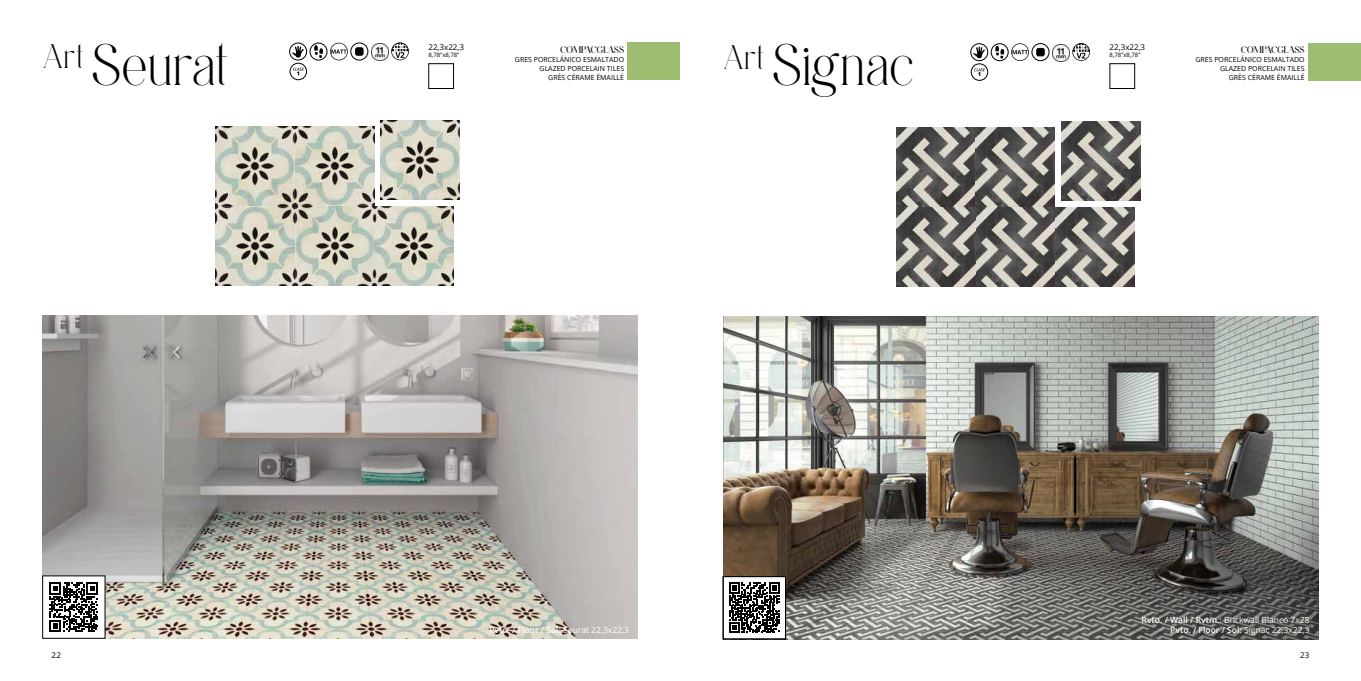
<style>
.page{position:relative;width:1361px;height:681px;background:#fff}
.page>*{position:absolute;margin:0;border:0;box-sizing:border-box;transform-origin:0 0}
.t1{font:300 48px "Astralaga";letter-spacing:-.005em;color:#000}
.t2{font:8.5px/10.2px "Open Sans";color:#fff;text-align:right}
.t3{font:600 8.5px "Open Sans";color:#fff}
.t4{font:500 8px "Astralaga";letter-spacing:-.04em;color:#000}
.t5{font:8px "Open Sans";color:#000}
.t6{font:7px/9px "Open Sans";color:#000;text-align:right}
.t7{font:6px "Open Sans";color:#000}
.s1{font-weight:400}
.s2{font-weight:600}
</style>
<div class="page">
<img style="left:43px;top:316px;width:595px;height:322px">
<div style="left:43px;top:575px;width:62px;height:63px;background:#fff"></div>
<svg style="left:49px;top:582px;width:49px;height:49px"></svg>
<div style="left:627px;top:42px;width:53px;height:38px;background:#9dbe70"></div>
<img style="left:381px;top:121px;width:79px;height:79px">
<img style="left:216px;top:127px;width:158px;height:79px">
<img style="left:216px;top:206px;width:238px;height:79px">
<div style="left:428px;top:63px;width:26px;height:26px;border:1px solid #000"></div>
<img style="left:371px;top:43px;width:17px;height:17px">
<svg style="left:292px;top:46px;width:12px;height:12px"></svg>
<div style="left:289px;top:43px;width:18px;height:17px;border:1px solid #000;border-radius:50%"></div>
<svg style="left:314px;top:45px;width:9px;height:13px"></svg>
<div style="left:310px;top:43px;width:17px;height:17px;border:1px solid #000;border-radius:50%"></div>
<div style="left:350px;top:43px;width:18px;height:17px;border:1px solid #000;border-radius:50%"></div>
<div style="left:356px;top:48px;width:7px;height:7px;background:#000;border-radius:2px"></div>
<div style="left:355px;top:47px;width:8px;height:9px;border:1px solid #000;border-radius:2px"></div>
<svg style="left:330px;top:43px;width:18px;height:17px"></svg>
<div style="left:290px;top:63px;width:17px;height:17px;border:1px solid #000;border-radius:50%"></div>
<svg style="left:293px;top:68px;width:11px;height:7px"></svg>
<svg style="left:391px;top:43px;width:18px;height:17px"></svg>
<img style="left:723px;top:316px;width:595px;height:323px">
<div style="left:723px;top:576px;width:62px;height:62px;background:#fff"></div>
<svg style="left:729px;top:582px;width:50px;height:50px"></svg>
<div style="left:723px;top:576px;width:62px;height:63px;border:1px solid #000"></div>
<div style="left:1307px;top:43px;width:53px;height:37px;background:#9dbe70"></div>
<img style="left:1061px;top:122px;width:79px;height:78px">
<img style="left:896px;top:127px;width:158px;height:79px">
<img style="left:896px;top:207px;width:238px;height:79px">
<div style="left:1109px;top:63px;width:26px;height:26px;border:1px solid #000"></div>
<img style="left:1052px;top:44px;width:17px;height:17px">
<svg style="left:973px;top:46px;width:12px;height:12px"></svg>
<div style="left:970px;top:43px;width:18px;height:18px;border:1px solid #000;border-radius:50%"></div>
<svg style="left:995px;top:46px;width:9px;height:13px"></svg>
<div style="left:991px;top:43px;width:17px;height:18px;border:1px solid #000;border-radius:50%"></div>
<div style="left:1031px;top:43px;width:18px;height:18px;border:1px solid #000;border-radius:50%"></div>
<div style="left:1036px;top:48px;width:8px;height:8px;background:#000;border-radius:2px"></div>
<div style="left:1036px;top:48px;width:8px;height:8px;border:1px solid #000;border-radius:2px"></div>
<svg style="left:1011px;top:43px;width:18px;height:18px"></svg>
<div style="left:971px;top:63px;width:17px;height:18px;border:1px solid #000;border-radius:50%"></div>
<svg style="left:974px;top:68px;width:11px;height:8px"></svg>
<svg style="left:1072px;top:43px;width:18px;height:18px"></svg>
<h1 class="t1" style="left:43px;top:33px;width:188px"><sup>Art</sup> Seurat</h1>
<p class="t5" style="left:428px;top:41px;width:37px">22,3x22,3</p>
<p class="t7" style="left:428px;top:50px;width:32px">8,78”x8,78”</p>
<h1 class="t1" style="left:723px;top:33px;width:193px"><sup>Art</sup> Signac</h1>
<p class="t4" style="left:560px;top:44px;width:65px">COMPACGLASS</p>
<p class="t6" style="left:515px;top:54px;width:111px">GRES PORCELÁNICO ESMALTADO<br>GLAZED PORCELAIN TILES<br>GRÈS CÉRAME ÉMAILLÉ</p>
<p class="t5" style="left:1109px;top:41px;width:37px">22,3x22,3</p>
<p class="t7" style="left:1109px;top:50px;width:32px">8,78”x8,78”</p>
<p class="t4" style="left:1240px;top:45px;width:65px">COMPACGLASS</p>
<p class="t6" style="left:1195px;top:55px;width:111px">GRES PORCELÁNICO ESMALTADO<br>GLAZED PORCELAIN TILES<br>GRÈS CÉRAME ÉMAILLÉ</p>
<p class="t3" style="left:489px;top:623px;width:141px">Pvto. / Floor / Sol: <span class="s1">Seurat 22,3x22,3</span></p>
<p class="t2" style="left:1141px;top:614px;width:169px"><span class="s2">Rvto. / Wall / Rvtm.:</span> Brickwall Blanco 7x28<br><span class="s2">Pvto. / Floor / Sol:</span> Signac 22,3x22,3</p>
<p class="t5" style="left:52px;top:649px;width:11px">22</p>
<p class="t5" style="left:1300px;top:649px;width:11px">23</p>
</div>
